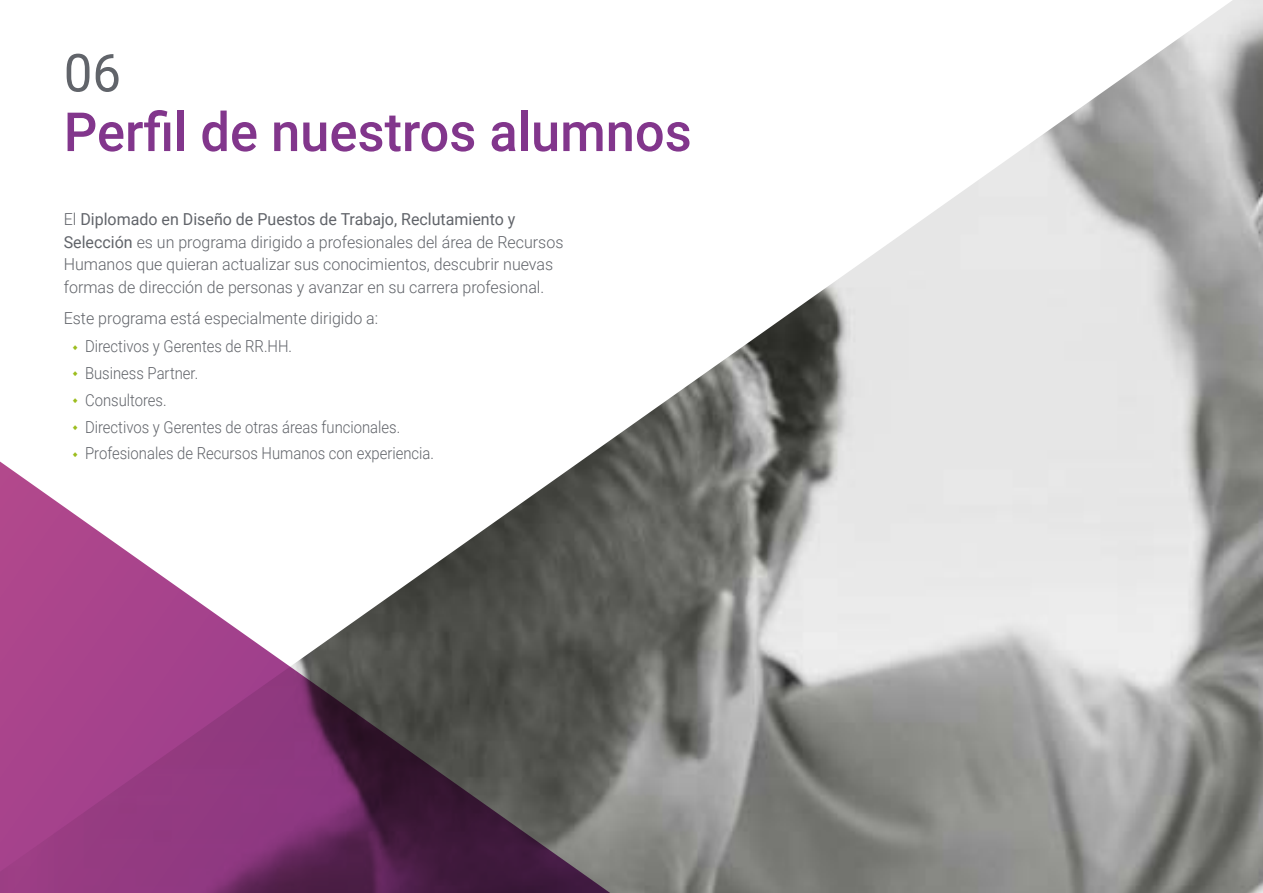
<style>
.page{position:relative;width:1263px;height:893px;background:#fff}
.page>*{position:absolute;margin:0;border:0;box-sizing:border-box;transform-origin:0 0}
.t1{font:500 54px "Roboto";color:#82368c}
.t2{font:52.5px "Roboto";color:#61646a}
.t3{font:300 16.5px/22.5px "Roboto";color:#61646a}
.t4{font:300 16.5px/26.7px "Roboto";color:#61646a;scale:.9 1}
.s1{font-weight:400}
</style>
<div class="page">
<img style="left:602px;top:0;width:661px;height:893px">
<svg style="left:0;top:446px;width:640px;height:447px"></svg>
<svg style="left:73px;top:452px;width:5px;height:5px"></svg>
<h2 class="t2" style="left:64px;top:36px;width:59px">06</h2>
<h1 class="t1" style="left:64px;top:94px;width:629px">Perfil de nuestros alumnos</h1>
<p class="t3" style="left:64px;top:207px;width:501px">El <span class="s1">Diplomado en Diseño de Puestos de Trabajo, Reclutamiento y Selección</span> es un programa dirigido a profesionales del área de Recursos Humanos que quieran actualizar sus conocimientos, descubrir nuevas formas de dirección de personas y avanzar en su carrera profesional.</p>
<p class="t3" style="left:85px;top:303px;width:295px;line-height:28.8px;text-indent:-21px">Este programa está especialmente dirigido a:<br>Directivos y Gerentes de RR.HH.</p>
<p class="t4" style="left:85px;top:359px;width:389px">Business Partner.<br>Consultores.<br>Directivos y Gerentes de otras áreas funcionales.<br>Profesionales de Recursos Humanos con experiencia.</p>
</div>
